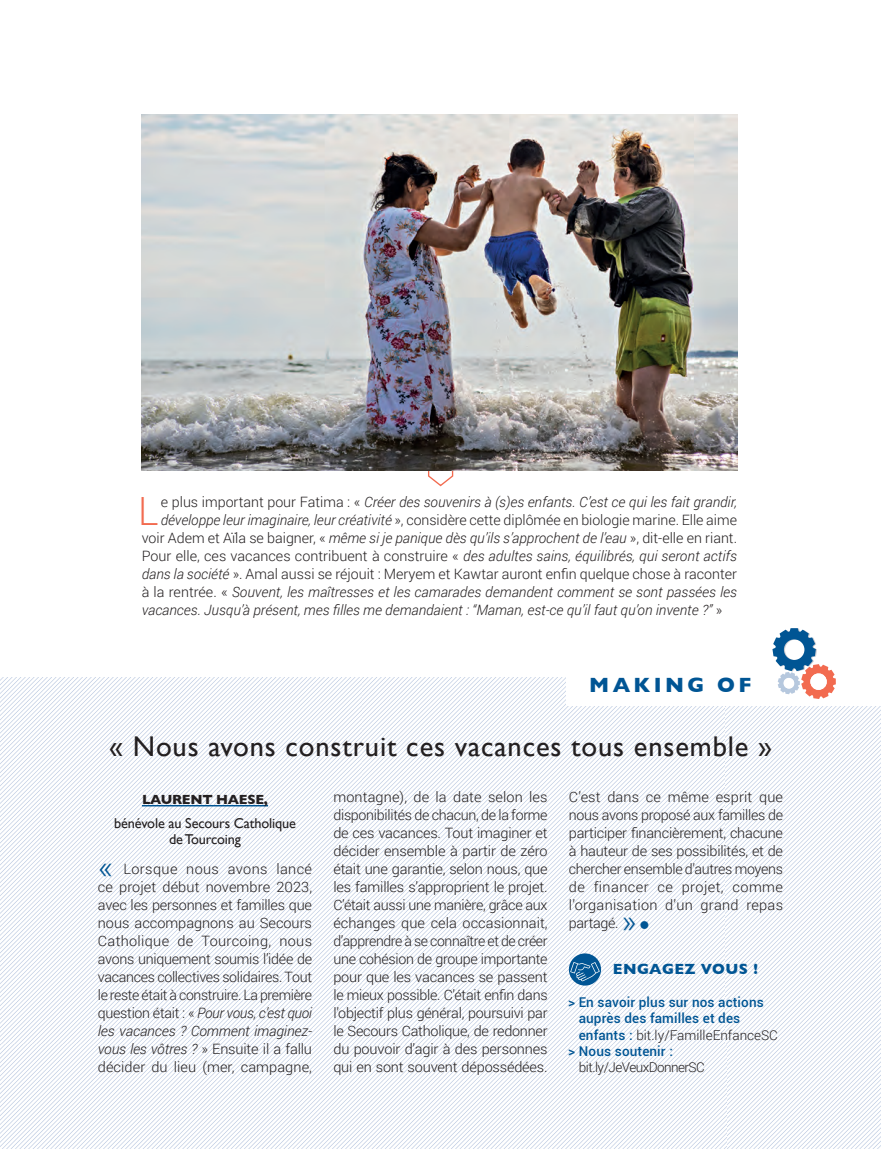
<style>
.page{position:relative;width:881px;height:1149px;background:#fff}
.page>*{position:absolute;margin:0;border:0;box-sizing:border-box;transform-origin:0 0}
.t1{font:300 40.65px "Gill Sans";color:#f26b50}
.t2{font:300 33px "Roboto";color:#005594}
.t3{font:28.5px "Gill Sans";letter-spacing:.03em;color:#231f20}
.t4{font:700 21px "Gill Sans";letter-spacing:.16em;color:#005594}
.t5{font:700 15px "Gill Sans";letter-spacing:.03em;color:#005594}
.t6{font:300 14.25px/18px "Roboto";color:#231f20;text-align:justify}
.t7{font:italic 300 14.25px "Roboto";color:#231f20}
.t8{font:14.25px/16.5px "Gill Sans";letter-spacing:-.01em;color:#231f20;text-align:center}
.t9{font:500 13.5px "Roboto";letter-spacing:.01em;color:#005594}
.t10{font:300 13.5px "Roboto";letter-spacing:-.01em;color:#231f20}
.t11{font:300 13.5px "Roboto";letter-spacing:-.04em;color:#231f20}
.t12{font:700 13.5px "Gill Sans";letter-spacing:-.02em;color:#231f20}
.t13{font:13.5px "Wingdings";color:#005594}
.s1{font-style:normal}
.s2{font-style:italic}
.s3{font-weight:500;color:#005594}
</style>
<div class="page">
<img style="left:0;top:677px;width:880px;height:471px">
<svg style="left:427px;top:470px;width:27px;height:17px"></svg>
<img style="left:141px;top:115px;width:595px;height:355px">
<div style="left:566px;top:673px;width:314px;height:32px;background:#fff"></div>
<hr style="left:142px;top:804px;width:126px;height:2px;background:#005594">
<svg style="left:772px;top:628px;width:63px;height:70px"></svg>
<div style="left:783px;top:678px;width:11px;height:10px;background:#fff;border-radius:50%"></div>
<div style="left:810px;top:673px;width:16px;height:16px;background:#fff;border-radius:50%"></div>
<svg style="left:568px;top:953px;width:33px;height:32px"></svg>
<svg style="left:570px;top:961px;width:29px;height:19px"></svg>
<h1 class="t1" style="left:138px;top:479px;width:21px">L</h1>
<p class="t7" style="left:161px;top:492px;width:577px"><span class="s1">e plus important pour Fatima : «</span> Créer des souvenirs à (s)es enfants. C’est ce qui les fait grandir,</p>
<p class="t6" style="left:161px;top:510px;width:577px"><span class="s2">développe leur imaginaire, leur créativité</span> », considère cette diplômée en biologie marine. Elle aime</p>
<p class="t6" style="left:142px;top:528px;width:596px">voir Adem et Aïla se baigner, « <span class="s2">même si je panique dès qu’ils s’approchent de l’eau</span> », dit-elle en riant.</p>
<p class="t6" style="left:142px;top:546px;width:596px">Pour elle, ces vacances contribuent à construire « <span class="s2">des adultes sains, équilibrés, qui seront actifs</span></p>
<p class="t6" style="left:142px;top:564px;width:596px"><span class="s2">dans la société</span> ». Amal aussi se réjouit : Meryem et Kawtar auront enfin quelque chose à raconter</p>
<p class="t7" style="left:142px;top:582px;width:596px"><span class="s1">à la rentrée. «</span> Souvent, les maîtresses et les camarades demandent comment se sont passées les</p>
<p class="t7" style="left:142px;top:600px;width:581px">vacances. Jusqu’à présent, mes filles me demandaient : “Maman, est-ce qu’il faut qu’on invente ?” <span class="s1">»</span></p>
<h3 class="t4" style="left:589px;top:667px;width:164px">MAKING OF</h3>
<h3 class="t3" style="left:109px;top:729px;width:664px">« Nous avons construit ces vacances tous ensemble »</h3>
<p class="t12" style="left:142px;top:788px;width:127px">LAURENT HAESE,</p>
<p class="t8" style="left:114px;top:814px;width:183px">bénévole au Secours Catholique de Tourcoing</p>
<p class="t6" style="left:98px;top:859px;width:216px;text-indent:26px">Lorsque nous avons lancé ce projet début novembre 2023, avec les personnes et familles que nous accompagnons au Secours Catholique de Tourcoing, nous avons uniquement soumis l’idée de vacances collectives solidaires. Tout le reste était à construire. La première question était : « <span class="s2">Pour vous, c’est quoi les vacances ? Comment imaginez&shy;vous les vôtres ?</span> » Ensuite il a fallu décider du lieu (mer, campagne,</p>
<h2 class="t2" style="left:98px;top:843px;width:17px">«</h2>
<p class="t6" style="left:333px;top:787px;width:216px">montagne), de la date selon les disponibilités de chacun, de la forme de ces vacances. Tout imaginer et décider ensemble à partir de zéro était une garantie, selon nous, que les familles s’approprient le projet.<br>C’était aussi une manière, grâce aux échanges que cela occasionnait, d’apprendre à se connaître et de créer une cohésion de groupe importante pour que les vacances se passent le mieux possible. C’était enfin dans l’objectif plus général, poursuivi par le Secours Catholique, de redonner du pouvoir d’agir à des personnes qui en sont souvent dépossédées.</p>
<p class="t6" style="left:568px;top:787px;width:216px">C’est dans ce même esprit que nous avons proposé aux familles de participer financièrement, chacune à hauteur de ses possibilités, et de chercher ensemble d’autres moyens de financer ce projet, comme l’organisation d’un grand repas partagé.</p>
<h2 class="t2" style="left:621px;top:897px;width:16px">»</h2>
<p class="t13" style="left:639px;top:917px;width:12px">●</p>
<p class="t5" style="left:612px;top:956px;width:147px">ENGAGEZ VOUS !</p>
<p class="t9" style="left:568px;top:992px;width:197px">&gt; En savoir plus sur nos actions</p>
<p class="t9" style="left:578px;top:1008px;width:163px">auprès des familles et des</p>
<p class="t10" style="left:578px;top:1025px;width:201px"><span class="s3">enfants :</span> bit.ly/FamilleEnfanceSC</p>
<p class="t9" style="left:568px;top:1041px;width:106px">&gt; Nous soutenir :</p>
<p class="t11" style="left:578px;top:1057px;width:127px">bit.ly/JeVeuxDonnerSC</p>
</div>
